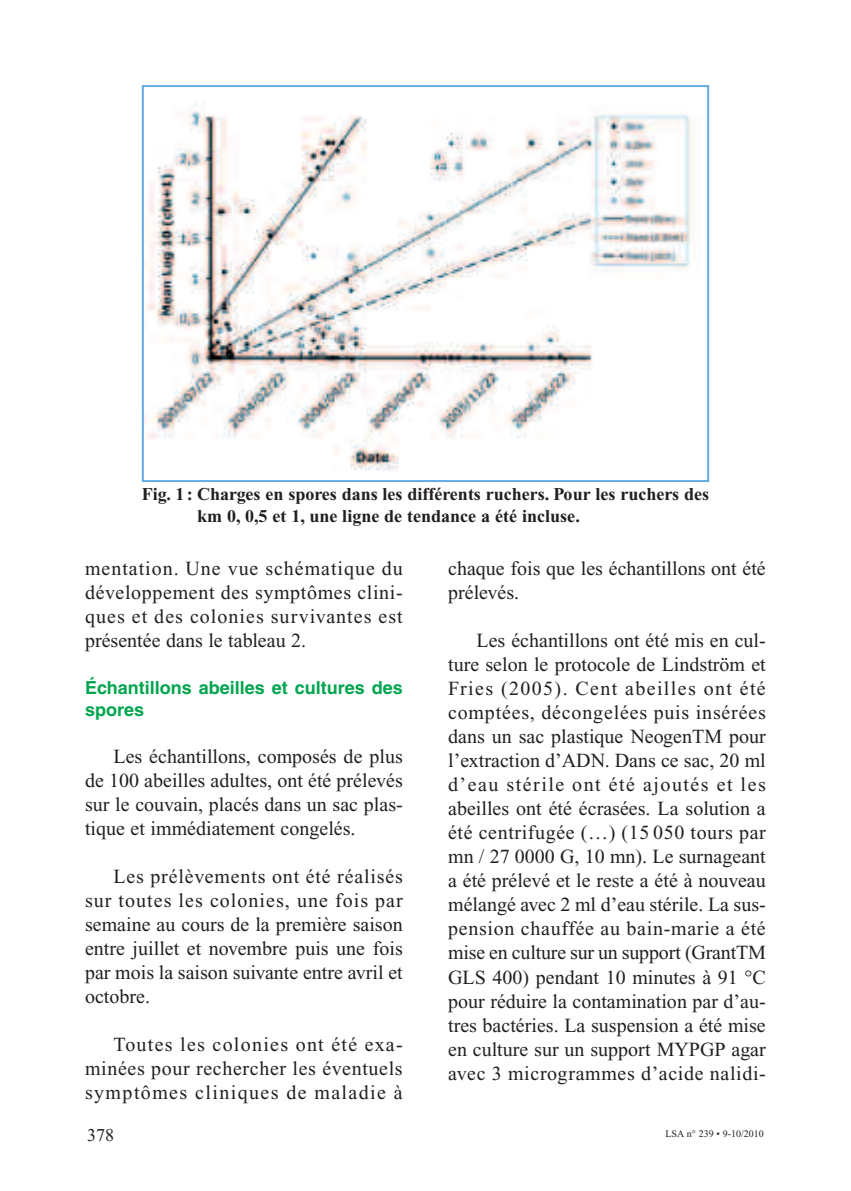
<style>
.page{position:relative;width:851px;height:1191px;background:#fff}
.page>*{position:absolute;margin:0;border:0;box-sizing:border-box;transform-origin:0 0}
.t1{font:20px/24px "Times New Roman";color:#231f20;text-align:justify}
.t2{font:700 18px/21.6px "Times New Roman";color:#231f20}
.t3{font:700 18px/21.6px "Helvetica";color:#00a54f}
.t4{font:18px "Times New Roman";color:#231f20}
.t5{font:10px "Times New Roman";color:#231f20}
</style>
<div class="page">
<img style="left:145px;top:102px;width:547px;height:369px">
<div style="left:142px;top:85px;width:567px;height:397px;border:2px solid #60aee0"></div>
<p class="t2" style="left:197px;top:485px;width:513px;text-indent:-55px">Fig. 1: Charges en spores dans les différents ruchers. Pour les ruchers des km 0, 0,5 et 1, une ligne de tendance a été incluse.</p>
<p class="t1" style="left:85px;top:558px;width:319px">mentation. Une vue schématique du développement des symptômes clini&shy;ques et des colonies survivantes est présentée dans le tableau 2.</p>
<p class="t3" style="left:85px;top:679px;width:319px">Échantillons abeilles et cultures des spores</p>
<p class="t1" style="left:85px;top:746px;width:319px;text-indent:28px">Les échantillons, composés de plus de 100 abeilles adultes, ont été prélevés sur le couvain, placés dans un sac plas&shy;tique et immédiatement congelés.</p>
<p class="t1" style="left:85px;top:866px;width:319px;text-indent:28px">Les prélèvements ont été réalisés sur toutes les colonies, une fois par semaine au cours de la première saison entre juillet et novembre puis une fois par mois la saison suivante entre avril et octobre.</p>
<p class="t1" style="left:85px;top:1034px;width:319px;text-indent:28px">Toutes les colonies ont été exa&shy;minées pour rechercher les éventuels symptômes cliniques de maladie à</p>
<p class="t1" style="left:448px;top:558px;width:319px">chaque fois que les échantillons ont été prélevés.</p>
<p class="t1" style="left:448px;top:630px;width:319px;text-indent:28px">Les échantillons ont été mis en cul&shy;ture selon le protocole de Lindström et Fries (2005). Cent abeilles ont été comptées, décongelées puis insérées dans un sac plastique NeogenTM pour l’extraction d’ADN. Dans ce sac, 20 ml d’eau stérile ont été ajoutés et les abeilles ont été écrasées. La solution a été centrifugée (…) (15 050 tours par mn / 27 0000 G, 10 mn). Le surnageant a été prélevé et le reste a été à nouveau mélangé avec 2 ml d’eau stérile. La sus&shy;pension chauffée au bain-marie a été mise en culture sur un support (GrantTM GLS 400) pendant 10 minutes à 91 °C pour réduire la contamination par d’au&shy;tres bactéries. La suspension a été mise en culture sur un support MYPGP agar avec 3 microgrammes d’acide nalidi-</p>
<p class="t4" style="left:87px;top:1129px;width:28px">378</p>
<p class="t5" style="left:665px;top:1129px;width:100px">LSA n° 239 • 9-10/2010</p>
</div>
